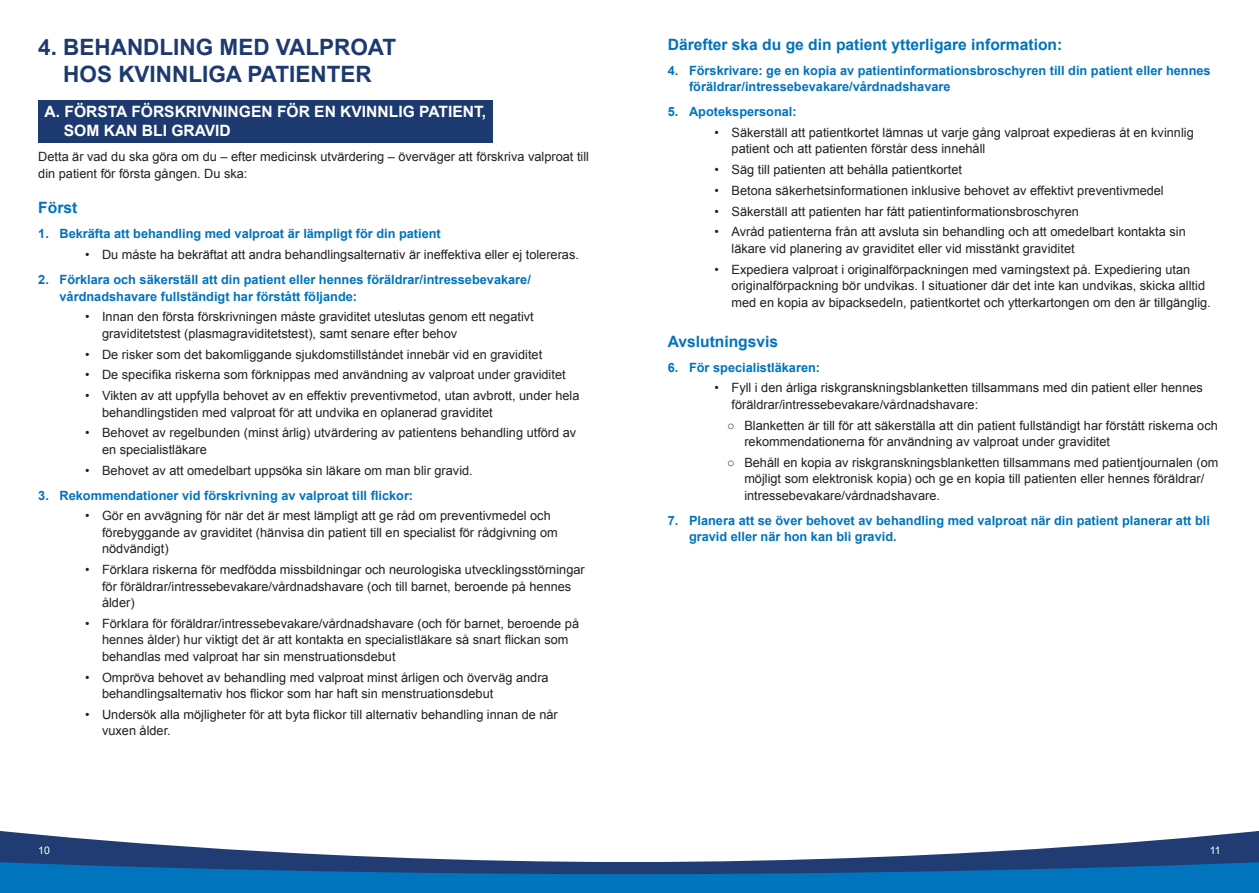
<style>
.page{position:relative;width:1259px;height:893px;background:#fff}
.page>*{position:absolute;margin:0;border:0;box-sizing:border-box;transform-origin:0 0}
.t1{font:700 22.5px/27px "Arial";color:#1d3a70;text-align:center}
.t2{font:700 15.6px "Arial";color:#0073bc}
.t3{font:700 15.6px/18.8px "Arial";color:#fff}
.t4{font:12.75px/16.5px "Arial";color:#231f20}
.t5{font:700 12.75px/16.5px "Arial";color:#0073bc}
.t6{font:10.5px "Arial";color:#fff}
</style>
<div class="page">
<svg style="left:0;top:830px;width:1259px;height:63px"></svg>
<div style="left:38px;top:100px;width:454px;height:42px;background:#1d3a70"></div>
<h1 class="t1" style="left:38px;top:34px;width:359px">4. BEHANDLING MED VALPROAT<br>HOS KVINNLIGA PATIENTER</h1>
<p class="t3" style="left:64px;top:103px;width:424px;text-indent:-19px">A. FÖRSTA FÖRSKRIVNINGEN FÖR EN KVINNLIG PATIENT,<br>SOM KAN BLI GRAVID</p>
<p class="t4" style="left:38px;top:149px;width:552px">Detta är vad du ska göra om du – efter medicinsk utvärdering – överväger att förskriva valproat till din patient för första gången. Du ska:</p>
<p class="t2" style="left:38px;top:198px;width:41px">Först</p>
<p class="t5" style="left:38px;top:226px;width:404px">1. Bekräfta att behandling med valproat är lämpligt för din patient</p>
<p class="t4" style="left:85px;top:246px;width:495px">• Du måste ha bekräftat att andra behandlingsalternativ är ineffektiva eller ej tolereras.</p>
<p class="t5" style="left:60px;top:272px;width:473px;text-indent:-21px">2. Förklara och säkerställ att din patient eller hennes föräldrar/intressebevakare/ vårdnadshavare fullständigt har förstått följande:</p>
<p class="t4" style="left:102px;top:309px;width:433px;text-indent:-17px">• Innan den första förskrivningen måste graviditet uteslutas genom ett negativt graviditetstest (plasmagraviditetstest), samt senare efter behov</p>
<p class="t4" style="left:85px;top:346px;width:459px">• De risker som det bakomliggande sjukdomstillståndet innebär vid en graviditet</p>
<p class="t4" style="left:85px;top:367px;width:482px">• De specifika riskerna som förknippas med användning av valproat under graviditet</p>
<p class="t4" style="left:102px;top:388px;width:479px;text-indent:-17px">• Vikten av att uppfylla behovet av en effektiv preventivmetod, utan avbrott, under hela behandlingstiden med valproat för att undvika en oplanerad graviditet</p>
<p class="t4" style="left:102px;top:425px;width:476px;text-indent:-17px">• Behovet av regelbunden (minst årlig) utvärdering av patientens behandling utförd av en specialistläkare</p>
<p class="t4" style="left:85px;top:462px;width:389px">• Behovet av att omedelbart uppsöka sin läkare om man blir gravid.</p>
<p class="t5" style="left:38px;top:487px;width:376px">3. Rekommendationer vid förskrivning av valproat till flickor:</p>
<p class="t4" style="left:102px;top:508px;width:457px;text-indent:-17px">• Gör en avvägning för när det är mest lämpligt att ge råd om preventivmedel och förebyggande av graviditet (hänvisa din patient till en specialist för rådgivning om nödvändigt)</p>
<p class="t4" style="left:102px;top:562px;width:484px;text-indent:-17px">• Förklara riskerna för medfödda missbildningar och neurologiska utvecklingsstörningar för föräldrar/intressebevakare/vårdnadshavare (och till barnet, beroende på hennes ålder)</p>
<p class="t4" style="left:102px;top:615px;width:478px;text-indent:-17px">• Förklara för föräldrar/intressebevakare/vårdnadshavare (och för barnet, beroende på hennes ålder) hur viktigt det är att kontakta en specialistläkare så snart flickan som behandlas med valproat har sin menstruationsdebut</p>
<p class="t4" style="left:102px;top:669px;width:448px;text-indent:-17px">• Ompröva behovet av behandling med valproat minst årligen och överväg andra behandlingsalternativ hos flickor som har haft sin menstruationsdebut</p>
<p class="t4" style="left:102px;top:706px;width:457px;text-indent:-17px">• Undersök alla möjligheter för att byta flickor till alternativ behandling innan de når vuxen ålder.</p>
<p class="t2" style="left:668px;top:34px;width:396px">Därefter ska du ge din patient ytterligare information:</p>
<p class="t5" style="left:689px;top:62px;width:523px;text-indent:-21px">4. Förskrivare: ge en kopia av patientinformationsbroschyren till din patient eller hennes föräldrar/intressebevakare/vårdnadshavare</p>
<p class="t5" style="left:668px;top:104px;width:130px">5. Apotekspersonal:</p>
<p class="t4" style="left:731px;top:124px;width:464px;text-indent:-17px">• Säkerställ att patientkortet lämnas ut varje gång valproat expedieras åt en kvinnlig patient och att patienten förstår dess innehåll</p>
<p class="t4" style="left:714px;top:162px;width:249px">• Säg till patienten att behålla patientkortet</p>
<p class="t4" style="left:714px;top:182px;width:451px">• Betona säkerhetsinformationen inklusive behovet av effektivt preventivmedel</p>
<p class="t4" style="left:714px;top:203px;width:366px">• Säkerställ att patienten har fått patientinformationsbroschyren</p>
<p class="t4" style="left:731px;top:224px;width:456px;text-indent:-17px">• Avråd patienterna från att avsluta sin behandling och att omedelbart kontakta sin läkare vid planering av graviditet eller vid misstänkt graviditet</p>
<p class="t4" style="left:731px;top:261px;width:481px;text-indent:-17px">• Expediera valproat i originalförpackningen med varningstext på. Expediering utan originalförpackning bör undvikas. I situationer där det inte kan undvikas, skicka alltid med en kopia av bipacksedeln, patientkortet och ytterkartongen om den är tillgänglig.</p>
<p class="t2" style="left:668px;top:331px;width:112px">Avslutningsvis</p>
<p class="t5" style="left:668px;top:359px;width:154px">6. För specialistläkaren:</p>
<p class="t4" style="left:731px;top:380px;width:473px;text-indent:-17px">• Fyll i den årliga riskgranskningsblanketten tillsammans med din patient eller hennes föräldrar/intressebevakare/vårdnadshavare:</p>
<p class="t4" style="left:744px;top:417px;width:475px;text-indent:-17px">○ Blanketten är till för att säkerställa att din patient fullständigt har förstått riskerna och rekommendationerna för användning av valproat under graviditet</p>
<p class="t4" style="left:744px;top:454px;width:476px;text-indent:-17px">○ Behåll en kopia av riskgranskningsblanketten tillsammans med patientjournalen (om möjligt som elektronisk kopia) och ge en kopia till patienten eller hennes föräldrar/ intressebevakare/vårdnadshavare.</p>
<p class="t5" style="left:689px;top:513px;width:522px;text-indent:-21px">7. Planera att se över behovet av behandling med valproat när din patient planerar att bli gravid eller när hon kan bli gravid.</p>
<p class="t6" style="left:38px;top:844px;width:13px">10</p>
<p class="t6" style="left:1209px;top:844px;width:12px">11</p>
</div>
